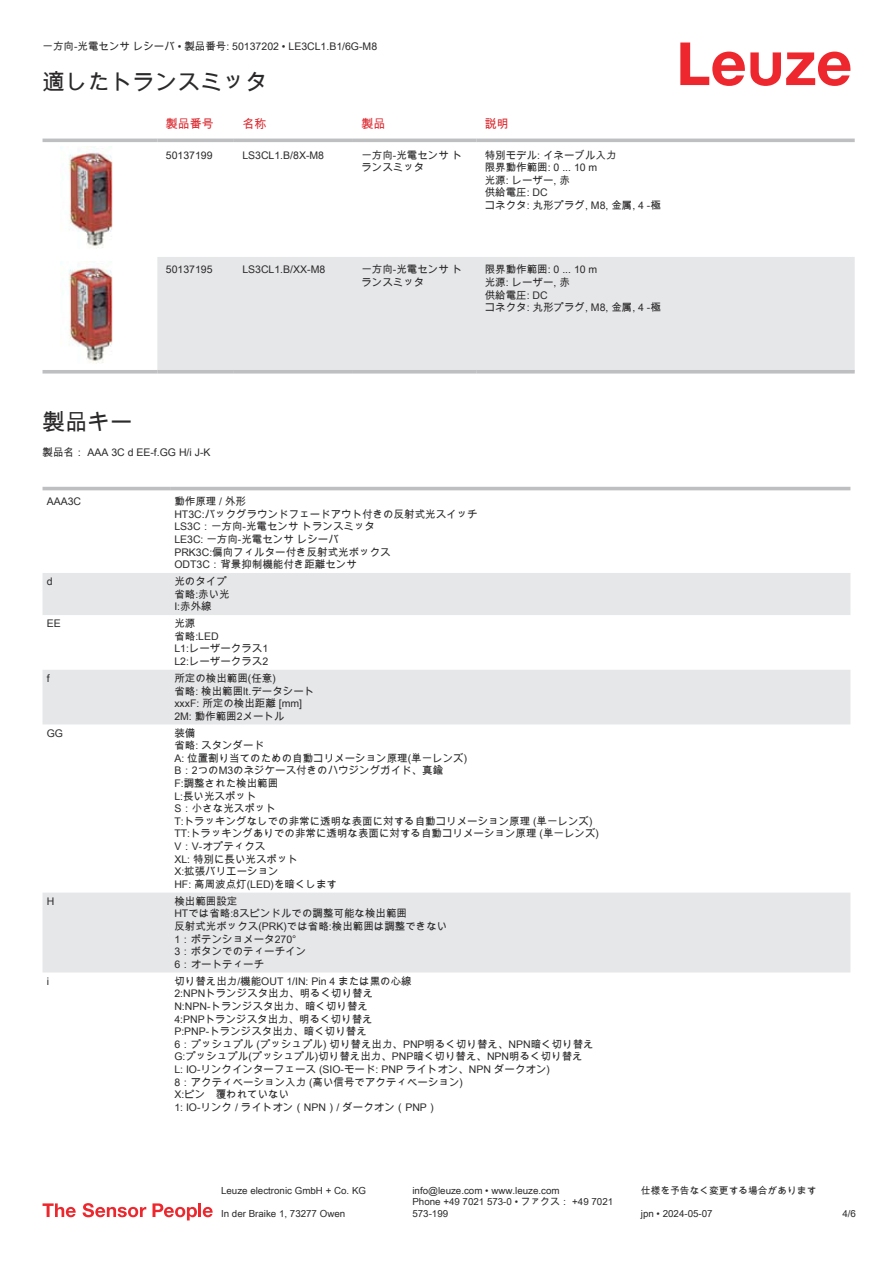
<style>
.page{position:relative;width:893px;height:1263px;background:#fff}
.page>*{position:absolute;margin:0;border:0;box-sizing:border-box;transform-origin:0 0}
.t1{font:22.5px "Arial Unicode MS";color:#2b292a}
.t2{font:12px "Arial Unicode MS";color:#db2a30}
.t3{font:10.5px/12.6px "Arial Unicode MS";color:#2b292a}
.t4{font:9.75px/11.7px "Arial Unicode MS";color:#2b292a}
</style>
<div class="page">
<svg style="left:680px;top:43px;width:170px;height:43px"></svg>
<div style="left:157px;top:257px;width:698px;height:113px;background:#e6e7e9"></div>
<hr style="left:43px;top:139px;width:114px;height:3px;background:#bdbfc1">
<hr style="left:157px;top:139px;width:77px;height:3px;background:#bdbfc1">
<hr style="left:234px;top:139px;width:119px;height:3px;background:#bdbfc1">
<hr style="left:353px;top:139px;width:123px;height:3px;background:#bdbfc1">
<hr style="left:476px;top:139px;width:379px;height:3px;background:#bdbfc1">
<svg style="left:43px;top:370px;width:114px;height:4px"></svg>
<svg style="left:157px;top:370px;width:77px;height:4px"></svg>
<svg style="left:234px;top:370px;width:119px;height:4px"></svg>
<svg style="left:353px;top:370px;width:123px;height:4px"></svg>
<svg style="left:476px;top:370px;width:379px;height:4px;background:#c4c6c7"></svg>
<img style="left:61px;top:146px;width:52px;height:103px">
<img style="left:61px;top:261px;width:52px;height:103px">
<svg style="left:43px;top:486px;width:807px;height:487px"></svg>
<svg style="left:43px;top:573px;width:807px;height:399px"></svg>
<hr style="left:43px;top:487px;width:127px;height:3px;background:#bdbfc1">
<hr style="left:170px;top:487px;width:680px;height:3px;background:#bdbfc1">
<svg style="left:43px;top:1203px;width:33px;height:14px"></svg>
<svg style="left:83px;top:1203px;width:63px;height:14px"></svg>
<svg style="left:153px;top:1203px;width:44px;height:17px"></svg>
<hr style="left:198px;top:1203px;width:3px;height:14px;background:#ed272d">
<svg style="left:203px;top:1207px;width:10px;height:10px"></svg>
<p class="t3" style="left:43px;top:40px;width:336px">一方向-光電センサ レシーバ • 製品番号: 50137202 • LE3CL1.B1/6G-M8</p>
<h1 class="t1" style="left:43px;top:66px;width:226px">適したトランスミッタ</h1>
<p class="t2" style="left:166px;top:115px;width:49px">製品番号</p>
<p class="t2" style="left:242px;top:115px;width:25px">名称</p>
<p class="t2" style="left:361px;top:115px;width:25px">製品</p>
<p class="t2" style="left:485px;top:115px;width:25px">説明</p>
<p class="t3" style="left:166px;top:148px;width:48px">50137199</p>
<p class="t3" style="left:242px;top:148px;width:83px">LS3CL1.B/8X-M8</p>
<p class="t3" style="left:361px;top:148px;width:102px">一方向-光電センサ トランスミッタ</p>
<p class="t3" style="left:485px;top:148px;width:178px">特別モデル: イネーブル入力<br>限界動作範囲: 0 ... 10 m<br>光源: レーザー, 赤<br>供給電圧: DC<br>コネクタ: 丸形プラグ, M8, 金属, 4 -極</p>
<p class="t3" style="left:166px;top:263px;width:48px">50137195</p>
<p class="t3" style="left:242px;top:263px;width:84px">LS3CL1.B/XX-M8</p>
<p class="t3" style="left:361px;top:263px;width:102px">一方向-光電センサ トランスミッタ</p>
<p class="t3" style="left:485px;top:263px;width:178px">限界動作範囲: 0 ... 10 m<br>光源: レーザー, 赤<br>供給電圧: DC<br>コネクタ: 丸形プラグ, M8, 金属, 4 -極</p>
<h1 class="t1" style="left:43px;top:406px;width:91px">製品キー</h1>
<p class="t3" style="left:43px;top:446px;width:170px">製品名： AAA 3C d EE-f.GG H/i J-K</p>
<p class="t3" style="left:47px;top:495px;width:36px">AAA3C</p>
<p class="t3" style="left:174px;top:495px;width:305px">動作原理 / 外形<br>HT3C:バックグラウンドフェードアウト付きの反射式光スイッチ<br>LS3C：一方向-光電センサ トランスミッタ<br>LE3C: 一方向-光電センサ レシーバ<br>PRK3C:偏向フィルター付き反射式光ボックス<br>ODT3C：背景抑制機能付き距離センサ</p>
<p class="t3" style="left:47px;top:575px;width:7px">d</p>
<p class="t3" style="left:174px;top:575px;width:57px">光のタイプ省略:赤い光<br>I:赤外線</p>
<p class="t3" style="left:47px;top:617px;width:16px">EE</p>
<p class="t3" style="left:174px;top:617px;width:95px">光源<br>省略:LED<br>L1:レーザークラス1<br>L2:レーザークラス2</p>
<p class="t3" style="left:47px;top:672px;width:4px">f</p>
<p class="t3" style="left:174px;top:672px;width:142px">所定の検出範囲(任意)<br>省略: 検出範囲lt.データシートxxxF: 所定の検出距離 [mm]<br>2M: 動作範囲2メートル</p>
<p class="t3" style="left:47px;top:726px;width:18px">GG</p>
<p class="t3" style="left:174px;top:726px;width:426px">装備<br>省略: スタンダード<br>A: 位置割り当てのための自動コリメーション原理(単一レンズ)<br>B：2つのM3のネジケース付きのハウジングガイド、真鍮<br>F:調整された検出範囲<br>L:長い光スポット<br>S：小さな光スポット<br>T:トラッキングなしでの非常に透明な表面に対する自動コリメーション原理 (単一レンズ)<br>TT:トラッキングありでの非常に透明な表面に対する自動コリメーション原理 (単一レンズ)<br>V：V-オプティクス<br>XL: 特別に長い光スポット<br>X:拡張バリエーション<br>HF: 高周波点灯(LED)を暗くします</p>
<p class="t3" style="left:47px;top:894px;width:9px">H</p>
<p class="t3" style="left:174px;top:894px;width:275px">検出範囲設定<br>HTでは省略:8スピンドルでの調整可能な検出範囲<br>反射式光ボックス(PRK)では省略:検出範囲は調整できない<br>1：ポテンショメータ270°<br>3：ボタンでのティーチイン<br>6：オートティーチ</p>
<p class="t3" style="left:47px;top:974px;width:4px">i</p>
<p class="t3" style="left:174px;top:974px;width:421px">切り替え出力/機能OUT 1/IN: Pin 4 または黒の心線<br>2:NPNトランジスタ出力、明るく切り替え<br>N:NPN-トランジスタ出力、暗く切り替え<br>4:PNPトランジスタ出力、明るく切り替え<br>P:PNP-トランジスタ出力、暗く切り替え<br>6：プッシュプル (プッシュプル) 切り替え出力、PNP明るく切り替え、NPN暗く切り替えG:プッシュプル(プッシュプル)切り替え出力、PNP暗く切り替え、NPN明るく切り替えL: IO-リンクインターフェース (SIO-モード: PNP ライトオン、NPN ダークオン)<br>8：アクティベーション入力 (高い信号でアクティベーション)<br>X:ピン　覆われていない<br>1: IO-リンク / ライトオン（NPN）/ ダークオン（PNP）</p>
<p class="t4" style="left:221px;top:1184px;width:146px">Leuze electronic GmbH + Co. KG</p>
<p class="t4" style="left:412px;top:1184px;width:149px">info@leuze.com • www.leuze.com</p>
<p class="t4" style="left:641px;top:1184px;width:177px">仕様を予告なく変更する場合があります</p>
<p class="t4" style="left:221px;top:1207px;width:126px">In der Braike 1, 73277 Owen</p>
<p class="t4" style="left:412px;top:1196px;width:202px">Phone +49 7021 573-0 • ファクス： +49 7021<br>573-199</p>
<p class="t4" style="left:641px;top:1207px;width:73px">jpn • 2024-05-07</p>
<p class="t4" style="left:842px;top:1207px;width:15px">4/6</p>
</div>
